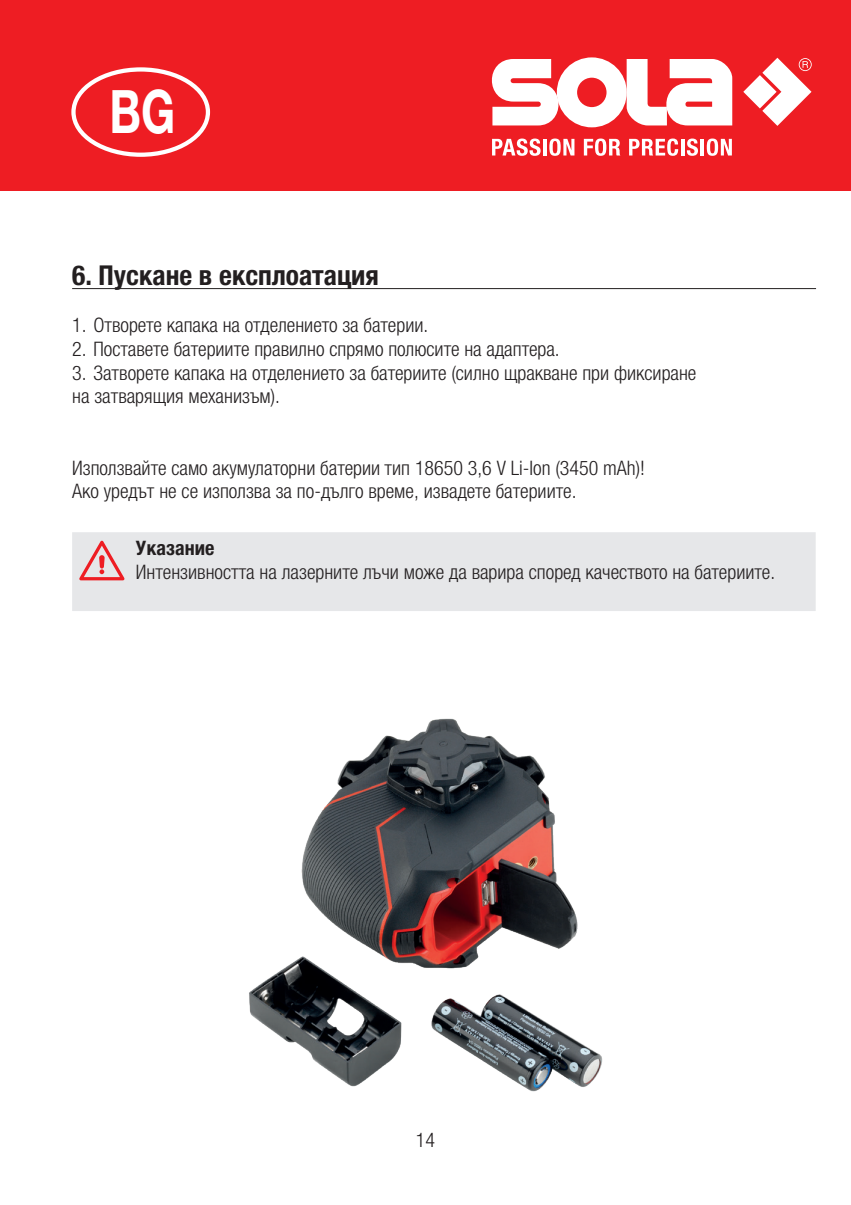
<style>
.page{position:relative;width:851px;height:1205px;background:#fff}
.page>*{position:absolute;margin:0;border:0;box-sizing:border-box;transform-origin:0 0}
.t1{font:700 60px "Helvetica Neue LTW1 G";color:#fff;scale:.75 1}
.t2{font:700 condensed 27.5px "Helvetica Neue LTW1 G";color:#231f20}
.t3{font:300 condensed 20px/23.8px "Helvetica Neue LTW1 G";color:#231f20}
.t4{font:700 condensed 20px "Helvetica Neue LTW1 G";color:#231f20}
</style>
<div class="page">
<div style="left:0;top:0;width:850px;height:191px;background:#ee1d23"></div>
<svg style="left:491px;top:57px;width:241px;height:70px"></svg>
<svg style="left:743px;top:58px;width:68px;height:68px"></svg>
<svg style="left:492px;top:139px;width:48px;height:17px"></svg>
<hr style="left:543px;top:139px;width:3px;height:16px;background:#fff">
<svg style="left:549px;top:139px;width:25px;height:17px"></svg>
<svg style="left:583px;top:139px;width:37px;height:17px"></svg>
<svg style="left:629px;top:139px;width:49px;height:17px"></svg>
<hr style="left:681px;top:139px;width:3px;height:16px;background:#fff">
<svg style="left:686px;top:139px;width:11px;height:17px"></svg>
<hr style="left:700px;top:139px;width:3px;height:16px;background:#fff">
<svg style="left:706px;top:139px;width:25px;height:17px"></svg>
<div style="left:71px;top:67px;width:139px;height:90px;border:4px solid #fff;border-radius:50%"></div>
<hr style="left:72px;top:288px;width:743px;height:1px;background:#231f20">
<div style="left:72px;top:532px;width:743px;height:79px;background:#e6e7e9"></div>
<svg style="left:79px;top:541px;width:45px;height:39px;background:#e8b1b4"></svg>
<img style="left:249px;top:718px;width:354px;height:374px">
<h1 class="t1" style="left:109px;top:75px;width:89px">BG</h1>
<h2 class="t2" style="left:72px;top:258px;width:308px">6. Пускане в експлоатация</h2>
<p class="t3" style="left:72px;top:313px;width:357px">1. Отворете капака на отделението за батерии.</p>
<p class="t3" style="left:72px;top:337px;width:489px">2. Поставете батериите правилно спрямо полюсите на адаптера.</p>
<p class="t3" style="left:72px;top:361px;width:625px">3. Затворете капака на отделението за батериите (силно щракване при фиксиране на затварящия механизъм).</p>
<p class="t3" style="left:72px;top:456px;width:574px">Използвайте само акумулаторни батерии тип 18650 3,6 V Li-Ion (3450 mAh)!<br>Ако уредът не се използва за по-дълго време, извадете батериите.</p>
<p class="t4" style="left:136px;top:536px;width:80px">Указание</p>
<p class="t3" style="left:136px;top:560px;width:640px">Интензивността на лазерните лъчи може да варира според качеството на батериите.</p>
<p class="t3" style="left:416px;top:1128px;width:21px">14</p>
</div>
